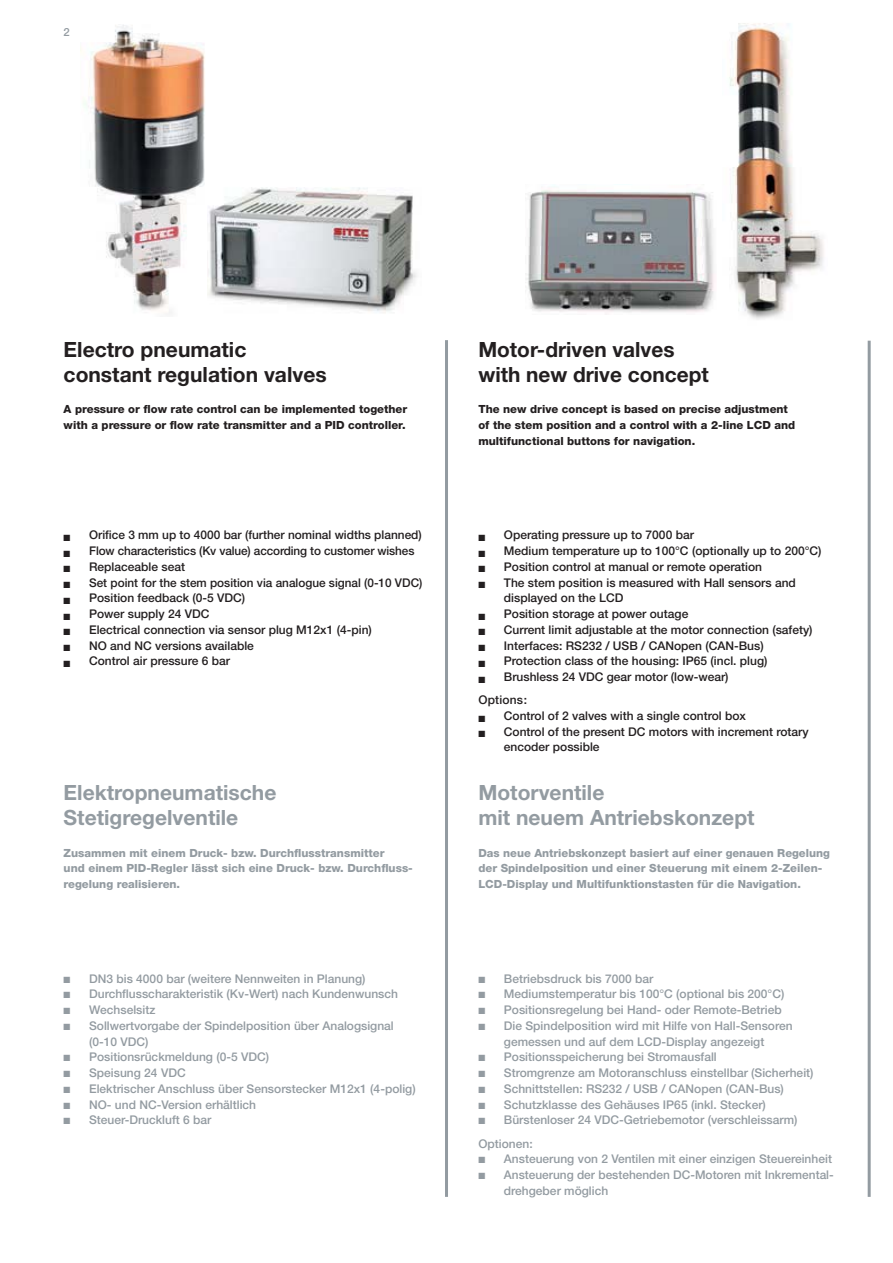
<style>
.page{position:relative;width:893px;height:1263px;background:#fff}
.page>*{position:absolute;margin:0;border:0;box-sizing:border-box;transform-origin:0 0}
.t1{font:700 21px/25.2px "Helvetica Neue";color:#231f20}
.t2{font:700 21px/25.2px "Helvetica Neue";color:#939ba1}
.t3{font:500 12px/15.8px "Helvetica Neue";color:#939ba1}
.t4{font:500 12px/15.8px "Helvetica Neue";color:#231f20}
.t5{font:800 11.25px/15.8px "Helvetica Neue";color:#939ba1}
.t6{font:800 11.25px/15.8px "Helvetica Neue";color:#231f20}
.t7{font:500 11.25px "Helvetica Neue";color:#939ba1}
</style>
<div class="page">
<hr style="left:445px;top:340px;width:3px;height:857px;background:#939ba1">
<hr style="left:867px;top:341px;width:3px;height:856px;background:#939ba1">
<img style="left:81px;top:25px;width:124px;height:289px">
<img style="left:208px;top:187px;width:209px;height:126px">
<img style="left:525px;top:185px;width:190px;height:127px">
<img style="left:729px;top:23px;width:95px;height:297px">
<p class="t7" style="left:64px;top:28px;width:8px">2</p>
<h1 class="t1" style="left:64px;top:338px;width:264px">Electro pneumatic constant regulation valves</h1>
<p class="t6" style="left:64px;top:402px;width:345px">A pressure or flow rate control can be implemented together with a pressure or flow rate transmitter and a PID controller.</p>
<p class="t4" style="left:89px;top:528px;width:335px">Orifice 3 mm up to 4000 bar (further nominal widths planned)<br>Flow characteristics (Kv value) according to customer wishes Replaceable seat<br>Set point for the stem position via analogue signal (0-10 VDC)<br>Position feedback (0-5 VDC)<br>Power supply 24 VDC<br>Electrical connection via sensor plug M12x1 (4-pin)<br>NO and NC versions available<br>Control air pressure 6 bar</p>
<h1 class="t2" style="left:64px;top:782px;width:214px">Elektropneumatische<br>Stetigregelventile</h1>
<p class="t5" style="left:64px;top:846px;width:351px">Zusammen mit einem Druck- bzw. Durchflusstransmitter<br>und einem PID-Regler lässt sich eine Druck- bzw. Durchfluss&shy;regelung realisieren.</p>
<p class="t3" style="left:89px;top:972px;width:328px">DN3 bis 4000 bar (weitere Nennweiten in Planung)<br>Durchflusscharakteristik (Kv-Wert) nach Kundenwunsch Wechselsitz<br>Sollwertvorgabe der Spindelposition über Analogsignal (0-10 VDC)<br>Positionsrückmeldung (0-5 VDC)<br>Speisung 24 VDC<br>Elektrischer Anschluss über Sensorstecker M12x1 (4-polig)<br>NO- und NC-Version erhältlich<br>Steuer-Druckluft 6 bar</p>
<h1 class="t1" style="left:478px;top:338px;width:232px">Motor-driven valves with new drive concept</h1>
<p class="t6" style="left:478px;top:402px;width:318px">The new drive concept is based on precise adjustment of the stem position and a control with a 2-line LCD and multifunctional buttons for navigation.</p>
<p class="t4" style="left:504px;top:528px;width:319px">Operating pressure up to 7000 bar<br>Medium temperature up to 100°C (optionally up to 200°C)<br>Position control at manual or remote operation<br>The stem position is measured with Hall sensors and displayed on the LCD<br>Position storage at power outage<br>Current limit adjustable at the motor connection (safety)<br>Interfaces: RS232 / USB / CANopen (CAN-Bus)<br>Protection class of the housing: IP65 (incl. plug)<br>Brushless 24 VDC gear motor (low-wear)</p>
<p class="t4" style="left:504px;top:693px;width:306px;text-indent:-26px">Options:<br>Control of 2 valves with a single control box<br>Control of the present DC motors with increment rotary encoder possible</p>
<h1 class="t2" style="left:478px;top:782px;width:278px">Motorventile<br>mit neuem Antriebskonzept</h1>
<p class="t5" style="left:478px;top:846px;width:353px">Das neue Antriebskonzept basiert auf einer genauen Regelung der Spindelposition und einer Steuerung mit einem 2-Zeilen-<br>LCD-Display und Multifunktionstasten für die Navigation.</p>
<p class="t3" style="left:504px;top:972px;width:311px">Betriebsdruck bis 7000 bar<br>Mediumstemperatur bis 100°C (optional bis 200°C)<br>Positionsregelung bei Hand- oder Remote-Betrieb<br>Die Spindelposition wird mit Hilfe von Hall-Sensoren gemessen und auf dem LCD-Display angezeigt Positionsspeicherung bei Stromausfall<br>Stromgrenze am Motoranschluss einstellbar (Sicherheit)<br>Schnittstellen: RS232 / USB / CANopen (CAN-Bus)<br>Schutzklasse des Gehäuses IP65 (inkl. Stecker)<br>Bürstenloser 24 VDC-Getriebemotor (verschleissarm)</p>
<p class="t3" style="left:504px;top:1136px;width:331px;text-indent:-26px">Optionen:<br>Ansteuerung von 2 Ventilen mit einer einzigen Steuereinheit Ansteuerung der bestehenden DC-Motoren mit Inkremental&shy;drehgeber möglich</p>
</div>
